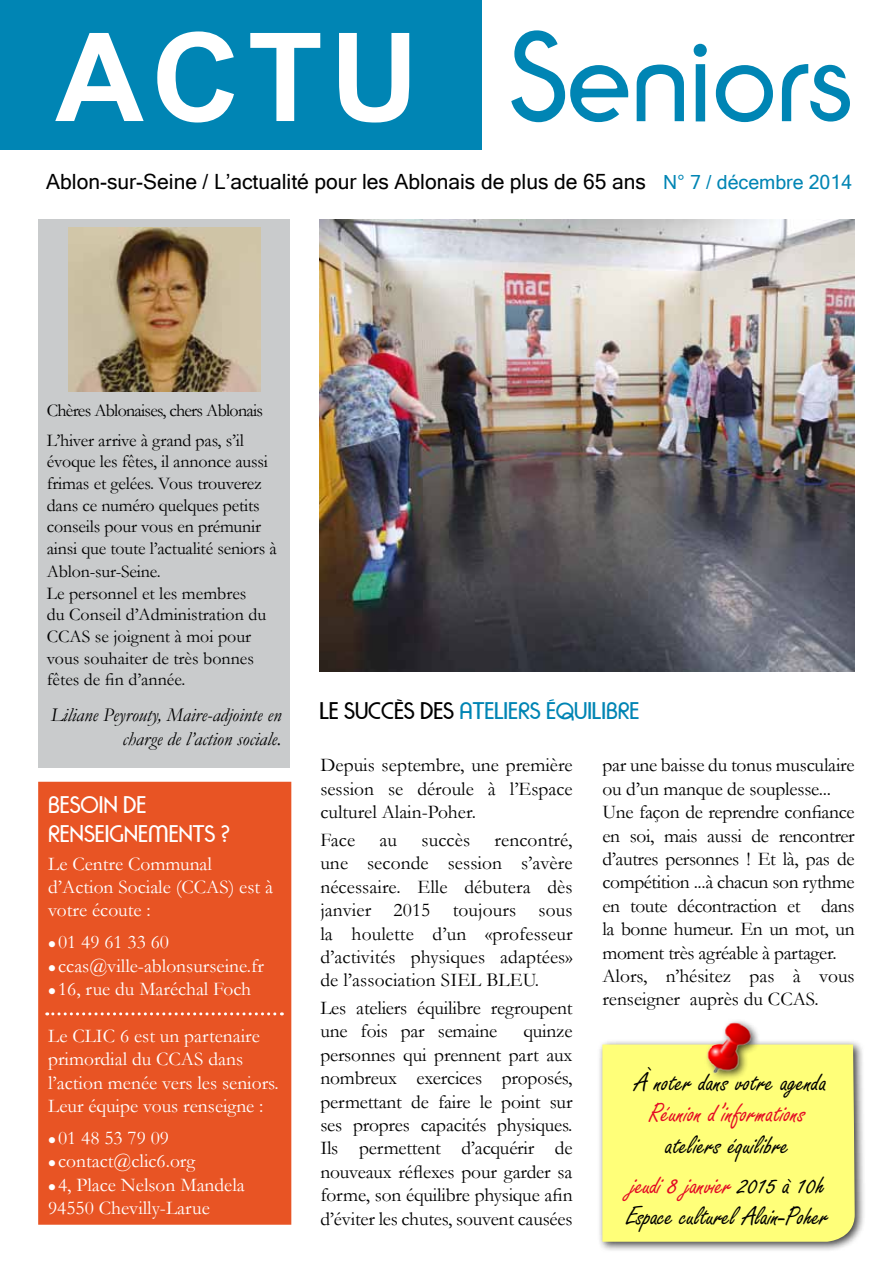
<style>
.page{position:relative;width:893px;height:1263px;background:#fff}
.page>*{position:absolute;margin:0;border:0;box-sizing:border-box;transform-origin:0 0}
.t1{font:127.5px "Rondalo";color:#0085b4}
.t2{font:28.5px/40px "Freestyle Script";letter-spacing:-.01em;color:#000;text-align:center}
.t3{font:28.5px "Freestyle Script";color:#e30b24}
.t4{font:24px "Rondalo";color:#0085b4}
.t5{font:24px/28.8px "Rondalo";color:#fff}
.t6{font:21px "Microsoft Sans Serif";color:#000}
.t7{font:19.5px/23.4px "Garamond";letter-spacing:-.01em;color:#000;text-align:justify}
.t8{font:19.5px/23.4px "Garamond";color:#fff}
.t9{font:italic 19.5px/23.4px "Garamond";color:#000;text-align:right}
.t10{font:18px/21.6px "Garamond";letter-spacing:-.01em;color:#000}
.t11{font:18px/30.2px "Garamond";letter-spacing:-.04em;color:#000}
.s1{font-family:"Arial";font-weight:700;font-size:123px;color:#fff}
.s2{font-size:19.5px;color:#0085b4}
.s3{color:#000}
.s4{color:#e30b24}
</style>
<div class="page">
<div style="left:0;top:0;width:482px;height:149px;background:#0085b4"></div>
<div style="left:38px;top:219px;width:252px;height:548px;background:#c9cbcc"></div>
<img style="left:68px;top:228px;width:192px;height:163px">
<div style="left:39px;top:782px;width:252px;height:442px;background:#e85424"></div>
<div style="left:38px;top:782px;width:253px;height:443px;border:2px solid #e85424"></div>
<svg style="left:47px;top:1012px;width:235px;height:3px"></svg>
<img style="left:320px;top:219px;width:535px;height:453px">
<div style="left:597px;top:1039px;width:269px;height:214px;background:#000;opacity:.75"></div>
<div style="left:602px;top:1044px;width:253px;height:198px;background:#ffff79"></div>
<div style="left:703px;top:1018px;width:57px;height:64px;background:#000;opacity:.75"></div>
<img style="left:705px;top:1020px;width:47px;height:54px">
<h1 class="t1" style="left:55px;top:7px;width:798px"><span class="s1">ACTU</span> Seniors</h1>
<p class="t6" style="left:46px;top:169px;width:807px">Ablon-sur-Seine / L’actualité pour les Ablonais de plus de 65 ans <span class="s2">N° 7 / décembre 2014</span></p>
<p class="t11" style="left:47px;top:395px;width:218px">Chères Ablonaises, chers Ablonais<br>L’hiver arrive à grand pas, s’il</p>
<p class="t10" style="left:47px;top:450px;width:232px">évoque les fêtes, il annonce aussi frimas et gelées. Vous trouverez dans ce numéro quelques petits conseils pour vous en prémunir ainsi que toute l’actualité seniors à</p>
<p class="t10" style="left:47px;top:560px;width:221px">Ablon-sur-Seine.<br>Le personnel et les membres du Conseil d’Administration du<br>CCAS se joignent à moi pour vous souhaiter de très bonnes fêtes de fin d’année.</p>
<p class="t9" style="left:51px;top:703px;width:232px">Liliane Peyrouty, Maire-adjointe en charge de l’action sociale.</p>
<p class="t5" style="left:48px;top:791px;width:183px">BESOIN DE<br>RENSEIGNEMENTS ?</p>
<p class="t8" style="left:48px;top:851px;width:226px">Le Centre Communal d’Action Sociale (CCAS) est à votre écoute :</p>
<p class="t8" style="left:48px;top:930px;width:122px">● 01 49 61 33 60</p>
<p class="t8" style="left:48px;top:953px;width:217px">● ccas@ville-ablonsurseine.fr</p>
<p class="t8" style="left:48px;top:977px;width:205px">● 16, rue du Maréchal Foch</p>
<p class="t8" style="left:48px;top:1024px;width:232px">Le CLIC 6 est un partenaire primordial du CCAS dans l’action menée vers les seniors.<br>Leur équipe vous renseigne :</p>
<p class="t8" style="left:48px;top:1126px;width:122px">● 01 48 53 79 09</p>
<p class="t8" style="left:48px;top:1149px;width:149px">● contact@clic6.org</p>
<p class="t8" style="left:48px;top:1172px;width:198px">● 4, Place Nelson Mandela<br>94550 Chevilly-Larue</p>
<p class="t4" style="left:320px;top:698px;width:321px"><span class="s3">LE SUCCÈS DES</span> ATELIERS ÉQUILIBRE</p>
<p class="t7" style="left:320px;top:753px;width:254px">Depuis septembre, une première session se déroule à l’Espace culturel Alain-Poher.</p>
<p class="t7" style="left:320px;top:827px;width:254px">Face au succès rencontré, une seconde session s’avère nécessaire. Elle débutera dès janvier 2015 toujours sous la houlette d’un «professeur d’activités physiques adaptées» de l’association SIEL BLEU.</p>
<p class="t7" style="left:320px;top:996px;width:254px">Les ateliers équilibre regroupent une fois par semaine</p>
<p class="t7" style="left:320px;top:1019px;width:254px;text-indent:203px">quinze personnes qui prennent part aux nombreux exercices proposés, permettant de faire le point sur ses propres capacités physiques.<br>Ils permettent d’acquérir de nouveaux réflexes pour garder sa forme, son équilibre physique afin d’éviter les chutes, souvent causées</p>
<p class="t7" style="left:602px;top:753px;width:254px;text-align:left">par une baisse du tonus musculaire ou d’un manque de souplesse...<br>Une façon de reprendre confiance en soi, mais aussi de rencontrer d’autres personnes ! Et là, pas de compétition ...à chacun son rythme en toute décontraction et dans la bonne humeur. En un mot, un moment très agréable à partager.<br>Alors, n’hésitez pas à vous renseigner auprès du CCAS.</p>
<h2 class="t2" style="left:635px;top:1063px;width:194px">À noter dans votre agenda</h2>
<h2 class="t3" style="left:649px;top:1098px;width:158px">Réunion d’informations</h2>
<h2 class="t2" style="left:630px;top:1126px;width:196px">ateliers équilibre<br><span class="s4">jeudi 8 janvier</span> 2015 à 10h</h2>
<h2 class="t2" style="left:626px;top:1197px;width:204px">Espace culturel Alain-Poher</h2>
</div>
